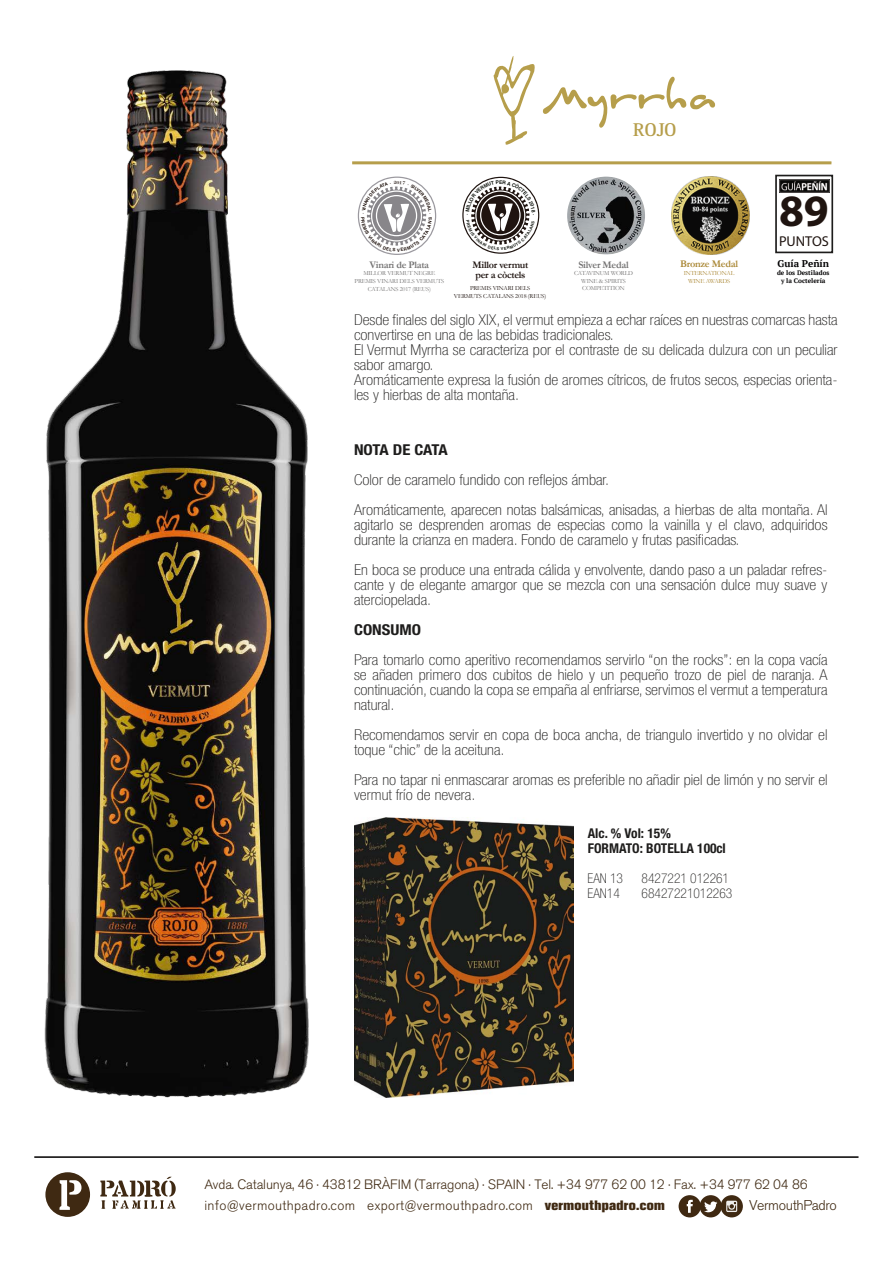
<style>
.page{position:relative;width:893px;height:1263px;background:#fff}
.page>*{position:absolute;margin:0;border:0;box-sizing:border-box;transform-origin:0 0}
.t1{font:700 45px "Myriad Pro";color:#1f1410}
.t2{font:700 19.2px "Rotis Serif Std";color:#b69e4b}
.t3{font:100 condensed 15px/15px "Helvetica Neue LT Std";color:#1e1d1c;scale:1.11 1}
.t4{font:700 condensed 15px "Helvetica Neue LT Std";letter-spacing:-.025em;color:#1e1d1c;scale:1.11 1}
.t5{font:700 condensed 15px "Helvetica Neue LT Std";color:#1e1d1c;scale:1.11 1}
.t6{font:14.25px "Myriad Pro";color:#1f1410}
.t7{font:300 14.1px "Akzidenz Grotesk BQ";letter-spacing:-.025em;color:#3f2912}
.t8{font:300 13.5px/21px "Akzidenz Grotesk BQ";letter-spacing:-.01em;color:#3f2912}
.t9{font:100 condensed 13.5px "Helvetica Neue LT Std";color:#1e1d1c}
.t10{font:700 condensed 13.5px/15px "Helvetica Neue LT Std";color:#1e1d1c}
.t11{font:700 10.2px "Garamond";letter-spacing:-.025em;color:#747373}
.t12{font:700 10.2px "Garamond";letter-spacing:-.025em;color:#aa8836}
.t13{font:700 10.05px/10.1px "Garamond";letter-spacing:-.025em;color:#1f1410}
.t14{font:700 10.05px "Garamond";letter-spacing:-.025em;color:#747373}
.t15{font:700 9.75px "PT Serif";color:#030203}
.t16{font:700 6.6px/7.8px "PT Serif";color:#030203;text-align:center}
.t17{font:6.45px/7.6px "Garamond";letter-spacing:-.025em;color:#aa8836;text-align:center}
.t18{font:6.3px/7.6px "Garamond";letter-spacing:-.025em;color:#747373;text-align:center}
.t19{font:6.3px/7.5px "Garamond";letter-spacing:-.025em;color:#1f1410;text-align:center}
.t20{font:700 4.95px "Helvetica";color:#131711}
.s1{font-family:"Akzidenz Grotesk BQ X Bold Alt";font-weight:400}
</style>
<div class="page">
<img style="left:354px;top:817px;width:219px;height:281px">
<img style="left:44px;top:70px;width:265px;height:1028px">
<img style="left:567px;top:177px;width:78px;height:77px;border-radius:39px">
<div style="left:775px;top:175px;width:58px;height:78px;background:#fff;border:2px solid #1e1d1c"></div>
<img style="left:779px;top:179px;width:51px;height:13px">
<img style="left:671px;top:176px;width:78px;height:78px">
<hr style="left:352px;top:161px;width:479px;height:3px;background:#b69e4b">
<svg style="left:542px;top:76px;width:174px;height:52px"></svg>
<svg style="left:494px;top:56px;width:41px;height:89px"></svg>
<hr style="left:34px;top:1156px;width:824px;height:2px;background:#030202">
<div style="left:679px;top:1195px;width:22px;height:22px;background:#3f2912;border-radius:50%"></div>
<svg style="left:687px;top:1200px;width:6px;height:13px"></svg>
<div style="left:700px;top:1195px;width:22px;height:22px;background:#3f2912;border-radius:50%"></div>
<svg style="left:704px;top:1201px;width:13px;height:11px"></svg>
<div style="left:721px;top:1195px;width:22px;height:22px;background:#3f2912;border-radius:50%"></div>
<svg style="left:726px;top:1201px;width:11px;height:11px"></svg>
<svg style="left:45px;top:1172px;width:45px;height:45px"></svg>
<svg style="left:100px;top:1176px;width:76px;height:33px"></svg>
<svg style="left:462px;top:177px;width:77px;height:77px"></svg>
<svg style="left:358px;top:177px;width:78px;height:78px"></svg>
<p class="t20" style="left:499px;top:180px;width:5px">E</p>
<p class="t2" style="left:633px;top:118px;width:45px">ROJO</p>
<p class="t14" style="left:369px;top:259px;width:61px">Vinari de Plata</p>
<p class="t18" style="left:355px;top:270px;width:91px">MILLOR VERMUT NEGRE<br>PREMIS VINARI DELS VERMUTS<br>CATALANS 2017 (REUS)</p>
<p class="t13" style="left:472px;top:259px;width:57px">Millor vermut per a còctels</p>
<p class="t19" style="left:454px;top:284px;width:94px">PREMIS VINARI DELS<br>VERMUTS CATALANS 2018 (REUS)</p>
<p class="t11" style="left:578px;top:259px;width:52px">Silver Medal</p>
<p class="t18" style="left:574px;top:269px;width:61px">CATAVINUM WORLD<br>WINE &amp; SPIRITS<br>COMPETITION</p>
<p class="t12" style="left:680px;top:258px;width:59px">Bronze Medal</p>
<p class="t17" style="left:684px;top:269px;width:52px">INTERNATIONAL<br>WINE AWARDS</p>
<h1 class="t1" style="left:779px;top:182px;width:51px">89</h1>
<p class="t6" style="left:779px;top:232px;width:51px">PUNTOS</p>
<p class="t15" style="left:777px;top:257px;width:53px">Guía Peñín</p>
<p class="t16" style="left:777px;top:268px;width:54px">de los Destilados y la Coctelería</p>
<p class="t3" style="left:354px;top:312px;width:437px">Desde finales del siglo XIX, el vermut empieza a echar raíces en nuestras comarcas hasta convertirse en una de las bebidas tradicionales.<br>El Vermut Myrrha se caracteriza por el contraste de su delicada dulzura con un peculiar sabor amargo.<br>Aromáticamente expresa la fusión de aromes cítricos, de frutos secos, especias orienta&shy;les y hierbas de alta montaña.</p>
<p class="t4" style="left:354px;top:440px;width:86px">NOTA DE CATA</p>
<p class="t3" style="left:354px;top:464px;width:428px;line-height:30px">Color de caramelo fundido con reflejos ámbar.<br>Aromáticamente, aparecen notas balsámicas, anisadas, a hierbas de alta montaña. Al</p>
<p class="t3" style="left:354px;top:517px;width:428px">agitarlo se desprenden aromas de especias como la vainilla y el clavo, adquiridos durante la crianza en madera. Fondo de caramelo y frutas pasificadas.</p>
<p class="t3" style="left:354px;top:562px;width:428px;text-align:justify">En boca se produce una entrada cálida y envolvente, dando paso a un paladar refres&shy;cante y de elegante amargor que se mezcla con una sensación dulce muy suave y aterciopelada.</p>
<p class="t5" style="left:354px;top:620px;width:62px">CONSUMO</p>
<p class="t3" style="left:354px;top:652px;width:428px;text-align:justify">Para tomarlo como aperitivo recomendamos servirlo “on the rocks”: en la copa vacía se añaden primero dos cubitos de hielo y un pequeño trozo de piel de naranja. A continuación, cuando la copa se empaña al enfriarse, servimos el vermut a temperatura natural.</p>
<p class="t3" style="left:354px;top:727px;width:428px">Recomendamos servir en copa de boca ancha, de triangulo invertido y no olvidar el toque “chic” de la aceituna.</p>
<p class="t3" style="left:354px;top:772px;width:428px">Para no tapar ni enmascarar aromas es preferible no añadir piel de limón y no servir el vermut frío de nevera.</p>
<p class="t10" style="left:588px;top:825px;width:140px">Alc. % Vol: 15%<br>FORMATO: BOTELLA 100cl</p>
<p class="t9" style="left:588px;top:870px;width:37px">EAN 13</p>
<p class="t9" style="left:642px;top:870px;width:89px">8427221 012261</p>
<p class="t9" style="left:588px;top:885px;width:34px">EAN14</p>
<p class="t9" style="left:642px;top:885px;width:92px">68427221012263</p>
<p class="t8" style="left:204px;top:1174px;width:605px">Avda. Catalunya, 46 · 43812 BRÀFIM (Tarragona) · SPAIN · Tel. +34 977 62 00 12 · Fax. +34 977 62 04 86 info@vermouthpadro.com export@vermouthpadro.com <span class="s1">vermouthpadro.com</span></p>
<p class="t7" style="left:749px;top:1197px;width:89px">VermouthPadro</p>
</div>
